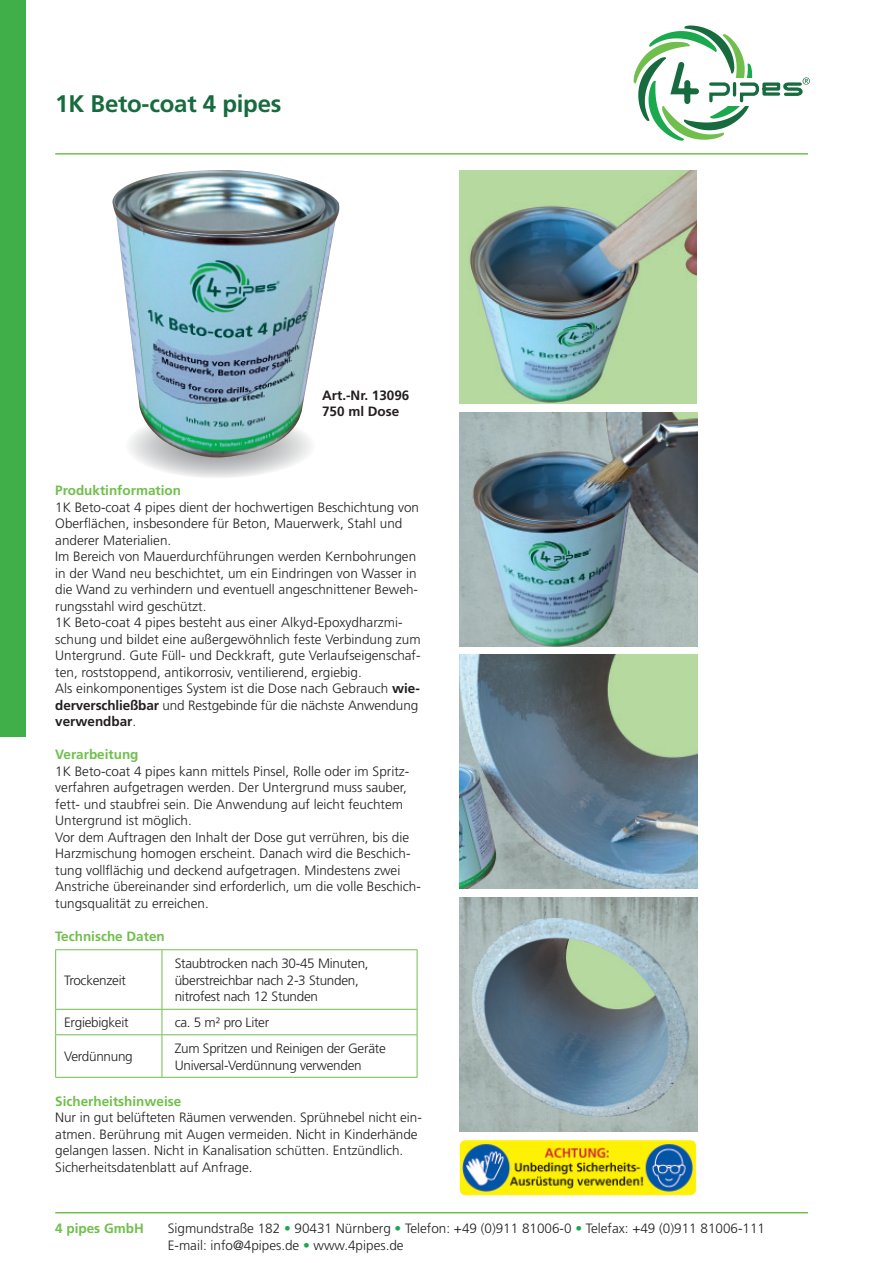
<style>
.page{position:relative;width:893px;height:1263px;background:#fff}
.page>*{position:absolute;margin:0;border:0;box-sizing:border-box;transform-origin:0 0}
.t1{font:700 24px "Frutiger";letter-spacing:-.01em;color:#176b3e}
.t2{font:300 13.5px/16.5px "Frutiger";color:#231f20}
.t3{font:300 13.5px/16.5px "Frutiger";letter-spacing:-.02em;color:#231f20}
.t4{font:700 13.5px "Frutiger";color:#70bf4c}
.t5{font:700 13.5px/16.5px "Frutiger";color:#231f20}
.s1{font-weight:700}
.s2{color:#1aa94d}
</style>
<div class="page">
<hr style="left:55px;top:1212px;width:753px;height:1px;background:#70bf4c">
<hr style="left:55px;top:153px;width:753px;height:2px;background:#70bf4c">
<svg style="left:634px;top:26px;width:176px;height:115px"></svg>
<div style="left:0;top:0;width:26px;height:737px;background:#40ae49"></div>
<svg style="left:125px;top:412px;width:191px;height:66px"></svg>
<hr style="left:55px;top:949px;width:107px;height:1px;background:#70bf4c">
<hr style="left:55px;top:950px;width:1px;height:59px;background:#70bf4c">
<hr style="left:162px;top:949px;width:255px;height:1px;background:#70bf4c">
<hr style="left:162px;top:950px;width:1px;height:59px;background:#70bf4c">
<hr style="left:417px;top:950px;width:1px;height:59px;background:#70bf4c">
<hr style="left:55px;top:1009px;width:107px;height:1px;background:#70bf4c">
<svg style="left:55px;top:1010px;width:1px;height:24px"></svg>
<hr style="left:162px;top:1009px;width:255px;height:1px;background:#70bf4c">
<svg style="left:162px;top:1010px;width:1px;height:24px"></svg>
<svg style="left:417px;top:1010px;width:1px;height:24px"></svg>
<hr style="left:55px;top:1034px;width:107px;height:1px;background:#70bf4c">
<hr style="left:55px;top:1035px;width:1px;height:42px;background:#70bf4c">
<hr style="left:162px;top:1034px;width:255px;height:1px;background:#70bf4c">
<hr style="left:162px;top:1035px;width:1px;height:42px;background:#70bf4c">
<hr style="left:417px;top:1035px;width:1px;height:42px;background:#70bf4c">
<hr style="left:55px;top:1077px;width:107px;height:1px;background:#70bf4c">
<hr style="left:162px;top:1077px;width:255px;height:1px;background:#70bf4c">
<img style="left:112px;top:170px;width:228px;height:289px">
<img style="left:459px;top:170px;width:237px;height:234px">
<img style="left:459px;top:412px;width:238px;height:234px">
<img style="left:459px;top:655px;width:238px;height:234px">
<img style="left:459px;top:897px;width:238px;height:234px">
<img style="left:459px;top:1140px;width:238px;height:56px">
<h1 class="t1" style="left:55px;top:90px;width:228px">1K Beto-coat 4 pipes</h1>
<p class="t5" style="left:322px;top:386px;width:89px">Art.-Nr. 13096<br>750 ml Dose</p>
<p class="t4" style="left:55px;top:483px;width:127px">Produktinformation</p>
<p class="t2" style="left:55px;top:499px;width:367px">1K Beto-coat 4 pipes dient der hochwertigen Beschichtung von Oberflächen, insbesondere für Beton, Mauerwerk, Stahl und anderer Materialien.<br>Im Bereich von Mauerdurchführungen werden Kernbohrungen in der Wand neu beschichtet, um ein Eindringen von Wasser in die Wand zu verhindern und eventuell angeschnittener Beweh&shy;rungsstahl wird geschützt.<br>1K Beto-coat 4 pipes besteht aus einer Alkyd-Epoxydharzmi&shy;schung und bildet eine außergewöhnlich feste Verbindung zum Untergrund. Gute Füll- und Deckkraft, gute Verlaufseigenschaf&shy;ten, roststoppend, antikorrosiv, ventilierend, ergiebig.<br>Als einkomponentiges System ist die Dose nach Gebrauch <span class="s1">wie&shy;derverschließbar</span> und Restgebinde für die nächste Anwendung <span class="s1">verwendbar</span>.</p>
<p class="t4" style="left:55px;top:747px;width:85px">Verarbeitung</p>
<p class="t2" style="left:55px;top:763px;width:367px">1K Beto-coat 4 pipes kann mittels Pinsel, Rolle oder im Spritz&shy;verfahren aufgetragen werden. Der Untergrund muss sauber, fett- und staubfrei sein. Die Anwendung auf leicht feuchtem Untergrund ist möglich.<br>Vor dem Auftragen den Inhalt der Dose gut verrühren, bis die Harzmischung homogen erscheint. Danach wird die Beschich&shy;tung vollflächig und deckend aufgetragen. Mindestens zwei Anstriche übereinander sind erforderlich, um die volle Beschich&shy;tungsqualität zu erreichen.</p>
<p class="t4" style="left:55px;top:928px;width:111px">Technische Daten</p>
<p class="t3" style="left:64px;top:972px;width:63px">Trockenzeit</p>
<p class="t3" style="left:175px;top:955px;width:195px">Staubtrocken nach 30-45 Minuten, überstreichbar nach 2-3 Stunden, nitrofest nach 12 Stunden</p>
<p class="t3" style="left:64px;top:1014px;width:66px">Ergiebigkeit</p>
<p class="t3" style="left:175px;top:1014px;width:96px">ca. 5 m² pro Liter</p>
<p class="t3" style="left:64px;top:1048px;width:70px">Verdünnung</p>
<p class="t3" style="left:175px;top:1040px;width:213px">Zum Spritzen und Reinigen der Geräte<br>Universal-Verdünnung verwenden</p>
<p class="t4" style="left:55px;top:1093px;width:128px">Sicherheitshinweise</p>
<p class="t2" style="left:55px;top:1109px;width:368px">Nur in gut belüfteten Räumen verwenden. Sprühnebel nicht ein&shy;atmen. Berührung mit Augen vermeiden. Nicht in Kinderhände gelangen lassen. Nicht in Kanalisation schütten. Entzündlich.<br>Sicherheitsdatenblatt auf Anfrage.</p>
<p class="t4" style="left:55px;top:1220px;width:90px">4 pipes GmbH</p>
<p class="t2" style="left:168px;top:1220px;width:599px">Sigmundstraße 182 <span class="s2">•</span> 90431 Nürnberg <span class="s2">•</span> Telefon: +49 (0)911 81006-0 <span class="s2">•</span> Telefax: +49 (0)911 81006-111<br>E-mail: info@4pipes.de <span class="s2">•</span> www.4pipes.de</p>
</div>
